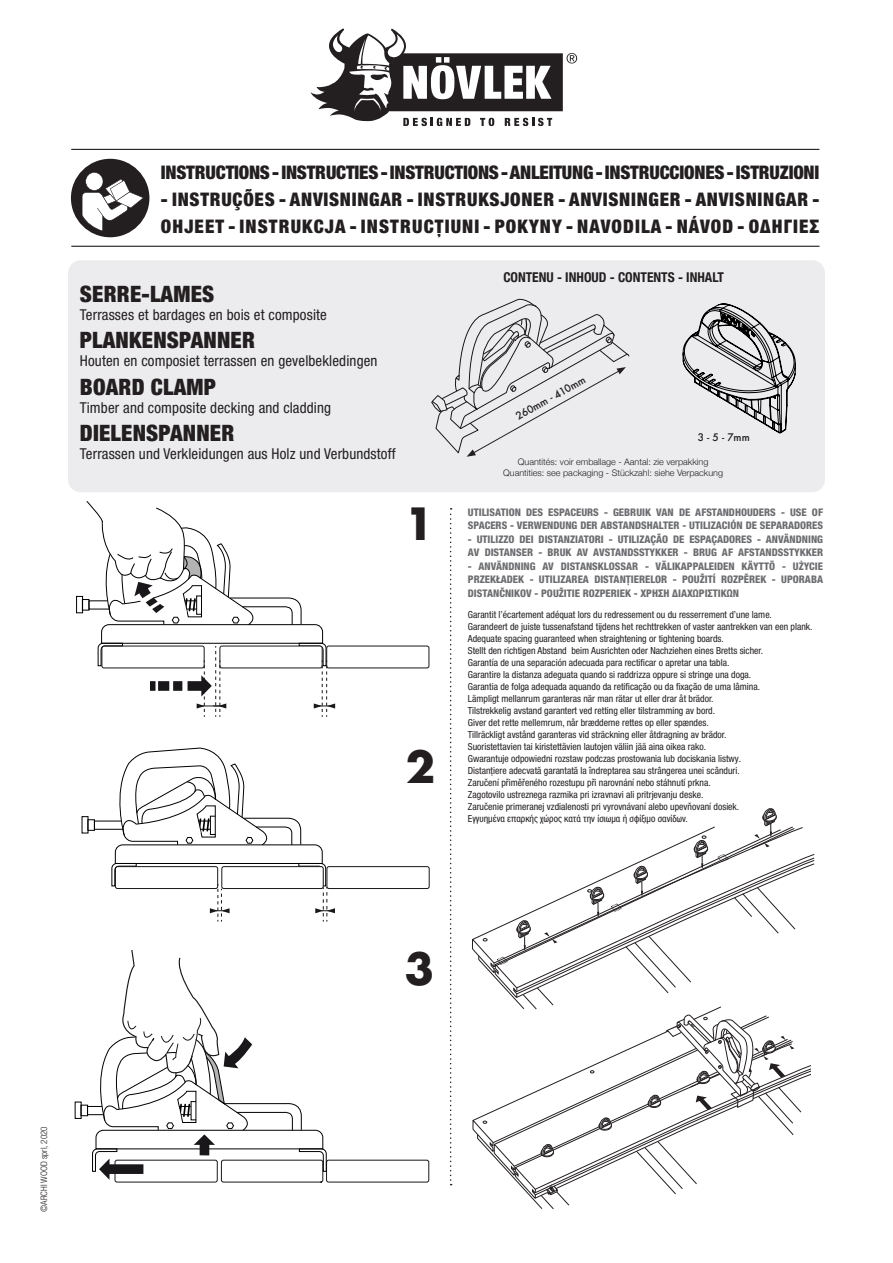
<style>
.page{position:relative;width:893px;height:1263px;background:#fff}
.page>*{position:absolute;margin:0;border:0;box-sizing:border-box;transform-origin:0 0}
.t1{font:700 43.2px "Futura";color:#231f20}
.t2{font:900 condensed 22.5px "Helvetica Neue";letter-spacing:.01em;color:#231f20}
.t3{font:900 condensed 18.75px/27px "Helvetica Neue LTW1 G";letter-spacing:.04em;color:#231f20}
.t4{font:900 condensed 18.75px "Helvetica Neue LTW1 G";letter-spacing:-.01em;color:#231f20}
.t5{font:condensed 15px "Helvetica Neue LT Std";letter-spacing:.01em;color:#231f20}
.t6{font:700 condensed 13.5px "Helvetica Neue";color:#231f20}
.t7{font:800 condensed 10.5px/13.5px "Helvetica Neue LTW1 G";color:#6c6d70}
.t8{font:500 10.2px "Futura";color:#231f20}
.t9{font:condensed 9.75px "Helvetica Neue LTW1 G";color:#231f20}
.t10{font:300 9px "Helvetica Neue";color:#231f20}
.t11{font:300 condensed 9px "Helvetica Neue LT Std";color:#231f20}
</style>
<div class="page">
<div style="left:68px;top:260px;width:757px;height:232px;background:#ececee;border-radius:13px"></div>
<svg style="left:682px;top:303px;width:114px;height:131px"></svg>
<svg style="left:431px;top:298px;width:198px;height:159px"></svg>
<div style="left:75px;top:1101px;width:7px;height:18px;border:1px solid #000"></div>
<svg style="left:87px;top:950px;width:342px;height:233px"></svg>
<div style="left:87px;top:819px;width:8px;height:12px;border:1px solid #000"></div>
<div style="left:82px;top:816px;width:6px;height:17px;border:1px solid #000"></div>
<svg style="left:94px;top:747px;width:336px;height:175px"></svg>
<div style="left:82px;top:599px;width:7px;height:11px;border:1px solid #000"></div>
<div style="left:76px;top:596px;width:7px;height:17px;border:1px solid #000"></div>
<svg style="left:86px;top:501px;width:344px;height:216px"></svg>
<svg style="left:450px;top:508px;width:2px;height:677px"></svg>
<div style="left:405px;top:505px;width:30px;height:35px;background:#fff"></div>
<div style="left:398px;top:748px;width:37px;height:37px;background:#fff"></div>
<div style="left:405px;top:950px;width:30px;height:38px;background:#fff"></div>
<div style="left:115px;top:904px;width:20px;height:24px;background:#fff"></div>
<div style="left:71px;top:159px;width:78px;height:78px;background:#231f20;border-radius:50%"></div>
<svg style="left:82px;top:172px;width:62px;height:59px"></svg>
<hr style="left:71px;top:149px;width:748px;height:1px;background:#231f20">
<hr style="left:71px;top:246px;width:748px;height:1px;background:#231f20">
<svg style="left:311px;top:29px;width:266px;height:97px"></svg>
<svg style="left:471px;top:808px;width:344px;height:401px"></svg>
<p class="t4" style="left:161px;top:161px;width:660px">INSTRUCTIONS - INSTRUCTIES - INSTRUCTIONS - ANLEITUNG - INSTRUCCIONES - ISTRUZIONI</p>
<p class="t3" style="left:161px;top:186px;width:660px">- INSTRUÇÕES - ANVISNINGAR - INSTRUKSJONER - ANVISNINGER - ANVISNINGAR -<br>OHJEET - INSTRUKCJA - INSTRUCŢIUNI - POKYNY - NAVODILA - NÁVOD - ΟΔΗΓΙΕΣ</p>
<p class="t2" style="left:80px;top:275px;width:136px">SERRE-LAMES</p>
<p class="t5" style="left:80px;top:305px;width:248px">Terrasses et bardages en bois et composite</p>
<p class="t2" style="left:80px;top:321px;width:176px">PLANKENSPANNER</p>
<p class="t5" style="left:80px;top:352px;width:299px">Houten en composiet terrassen en gevelbekledingen</p>
<p class="t2" style="left:80px;top:368px;width:138px">BOARD CLAMP</p>
<p class="t5" style="left:80px;top:398px;width:253px">Timber and composite decking and cladding</p>
<p class="t2" style="left:80px;top:414px;width:156px">DIELENSPANNER</p>
<p class="t5" style="left:80px;top:445px;width:317px">Terrassen und Verkleidungen aus Holz und Verbundstoff</p>
<p class="t1" style="left:405px;top:492px;width:31px">1</p>
<p class="t1" style="left:406px;top:735px;width:31px">2</p>
<p class="t6" style="left:503px;top:266px;width:222px">CONTENU - INHOUD - CONTENTS - INHALT</p>
<p class="t8" style="left:513px;top:410px;width:79px;rotate:-29deg">260mm - 410mm</p>
<p class="t8" style="left:698px;top:431px;width:53px">3 - 5 - 7mm</p>
<p class="t10" style="left:518px;top:455px;width:192px">Quantités: voir emballage - Aantal: zie verpakking</p>
<p class="t10" style="left:503px;top:465px;width:221px">Quantities: see packaging - Stückzahl: siehe Verpackung</p>
<p class="t7" style="left:468px;top:505px;width:357px">UTILISATION DES ESPACEURS - GEBRUIK VAN DE AFSTANDHOUDERS - USE OF<br>SPACERS - VERWENDUNG DER ABSTANDSHALTER - UTILIZACIÓN DE SEPARADORES</p>
<p class="t7" style="left:468px;top:532px;width:357px">- UTILIZZO DEI DISTANZIATORI - UTILIZAÇÃO DE ESPAÇADORES - ANVÄNDNING<br>AV DISTANSER - BRUK AV AVSTANDSSTYKKER - BRUG AF AFSTANDSSTYKKER</p>
<p class="t7" style="left:468px;top:559px;width:357px;text-align:justify">- ANVÄNDNING AV DISTANSKLOSSAR - VÄLIKAPPALEIDEN KÄYTTÖ - UŻYCIE PRZEKŁADEK - UTILIZAREA DISTANȚIERELOR - POUŽITÍ ROZPĚREK - UPORABA DISTANČNIKOV - POUŽITIE ROZPERIEK - ΧΡΗΣΗ ΔΙΑΧΩΡΙΣΤΙΚΩΝ</p>
<p class="t9" style="left:468px;top:609px;width:306px">Garantit l’écartement adéquat lors du redressement ou du resserrement d’une lame.</p>
<p class="t9" style="left:468px;top:621px;width:346px">Garandeert de juiste tussenafstand tijdens het rechttrekken of vaster aantrekken van een plank.</p>
<p class="t9" style="left:468px;top:633px;width:257px">Adequate spacing guaranteed when straightening or tightening boards.</p>
<p class="t9" style="left:468px;top:645px;width:297px">Stellt den richtigen Abstand beim Ausrichten oder Nachziehen eines Bretts sicher.</p>
<p class="t9" style="left:468px;top:657px;width:263px">Garantía de una separación adecuada para rectificar o apretar una tabla.</p>
<p class="t9" style="left:468px;top:669px;width:285px">Garantire la distanza adeguata quando si raddrizza oppure si stringe una doga.</p>
<p class="t9" style="left:468px;top:681px;width:294px">Garantia de folga adequada aquando da retificação ou da fixação de uma lâmina.</p>
<p class="t9" style="left:468px;top:693px;width:247px">Lämpligt mellanrum garanteras när man rätar ut eller drar åt brädor.</p>
<p class="t9" style="left:468px;top:705px;width:249px">Tilstrekkelig avstand garantert ved retting eller tilstramming av bord.</p>
<p class="t9" style="left:468px;top:717px;width:242px">Giver det rette mellemrum, når brædderne rettes op eller spændes.</p>
<p class="t9" style="left:468px;top:729px;width:260px">Tillräckligt avstånd garanteras vid sträckning eller åtdragning av brädor.</p>
<p class="t9" style="left:468px;top:741px;width:240px">Suoristettavien tai kiristettävien lautojen väliin jää aina oikea rako.</p>
<p class="t9" style="left:468px;top:753px;width:275px">Gwarantuje odpowiedni rozstaw podczas prostowania lub dociskania listwy.</p>
<p class="t9" style="left:468px;top:765px;width:273px">Distanţiere adecvată garantată la îndreptarea sau strângerea unei scânduri.</p>
<p class="t9" style="left:468px;top:777px;width:244px">Zaručení přiměřeného rozestupu při narovnání nebo stáhnutí prkna.</p>
<p class="t9" style="left:468px;top:789px;width:237px">Zagotovilo ustreznega razmika pri izravnavi ali pritrjevanju deske.</p>
<p class="t9" style="left:468px;top:801px;width:273px">Zaručenie primeranej vzdialenosti pri vyrovnávaní alebo upevňovaní dosiek.</p>
<p class="t9" style="left:468px;top:813px;width:221px">Εγγυημένα επαρκής χώρος κατά την ίσιωμα ή σφίξιμο σανίδων.</p>
<p class="t1" style="left:405px;top:937px;width:31px">3</p>
<p class="t11" style="left:39px;top:1212px;width:87px;rotate:-90deg">©ARCHI WOOD sprl, 2020</p>
</div>
